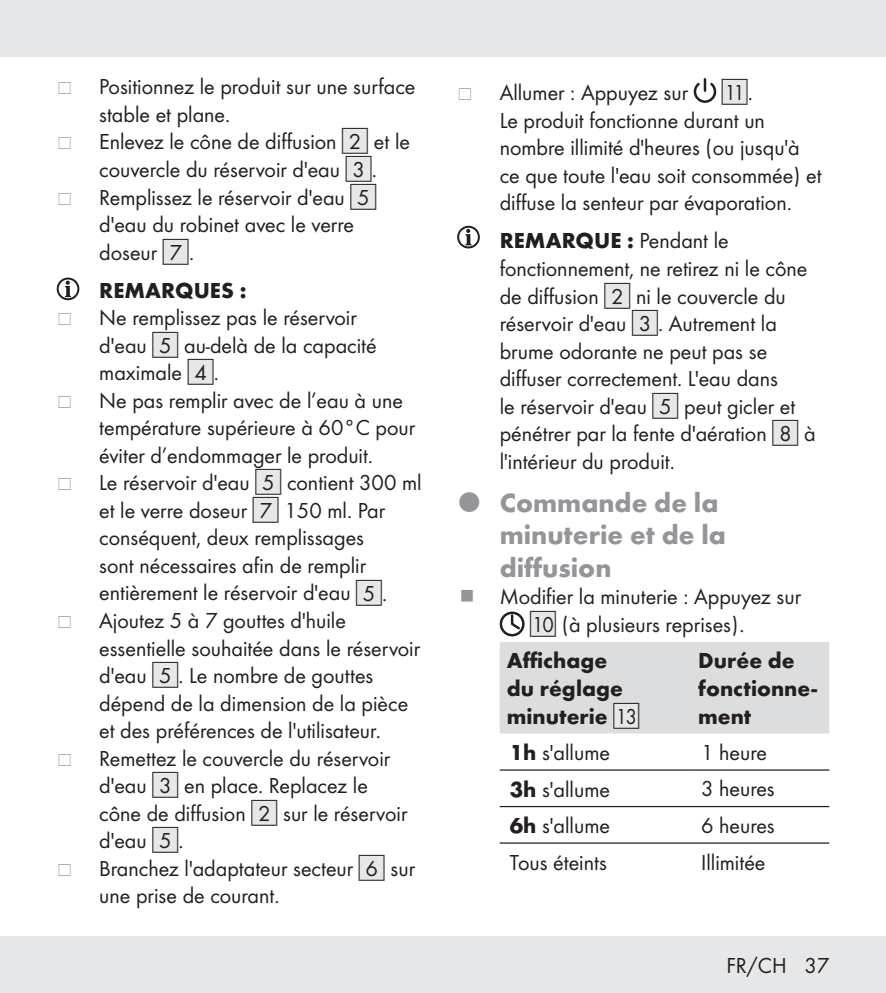
<style>
.page{position:relative;width:886px;height:993px;background:#fff}
.page>*{position:absolute;margin:0;border:0;box-sizing:border-box;transform-origin:0 0}
.t1{font:700 27.5px/32.5px "Futura";color:#939598}
.t2{font:22.5px/27.5px "Futura Boo";color:#231f20}
.t3{font:700 22.5px/27.5px "Futura";color:#231f20}
.t4{font:19.75px "IMP Lidl Num Box";color:#231f20}
.s1{font-family:"IMP Lidl Num Box";font-size:19.75px;color:#e6e7e9}
.s2{font-family:"IMP Lidl Num Box";font-size:19.75px}
.s3{color:#e6e7e9}
.s4{font-family:"Futura Boo";font-size:22.5px}
.s5{font-family:"Futura Boo";font-weight:400}
.s6{font-family:"IMP Lidl Num Box";font-weight:400;font-size:19.75px;color:#e6e7e9}
.s7{font-family:"IMP Lidl Num Box";font-weight:400;font-size:19.75px}
.s8{font-family:"Futura";font-weight:700}
</style>
<div class="page">
<div style="left:0;top:935px;width:886px;height:57px;background:#e6e7e9"></div>
<div style="left:0;top:0;width:886px;height:57px;background:#e6e7e9"></div>
<svg style="left:58px;top:278px;width:20px;height:21px"></svg>
<div style="left:57px;top:277px;width:22px;height:23px;border:2px solid #231f20;border-radius:50%"></div>
<svg style="left:65px;top:280px;width:6px;height:17px"></svg>
<svg style="left:693px;top:78px;width:24px;height:25px"></svg>
<svg style="left:458px;top:227px;width:21px;height:20px"></svg>
<div style="left:457px;top:226px;width:23px;height:22px;border:2px solid #231f20;border-radius:50%"></div>
<svg style="left:465px;top:229px;width:7px;height:16px"></svg>
<div style="left:500px;top:611px;width:24px;height:25px;border:2px solid #231f20;border-radius:50%"></div>
<svg style="left:510px;top:612px;width:12px;height:19px"></svg>
<div style="left:500px;top:642px;width:329px;height:91px;background:#dcdddf"></div>
<hr style="left:500px;top:769px;width:191px;height:1px;background:#231f20">
<hr style="left:691px;top:769px;width:138px;height:1px;background:#231f20">
<hr style="left:500px;top:805px;width:191px;height:1px;background:#231f20">
<hr style="left:691px;top:805px;width:138px;height:1px;background:#231f20">
<hr style="left:500px;top:842px;width:191px;height:1px;background:#231f20">
<hr style="left:691px;top:842px;width:138px;height:1px;background:#231f20">
<p class="t2" style="left:99px;top:72px;width:318px">Positionnez le produit sur une surface stable et plane.<br>Enlevez le cône de diffusion <span class="s1">[</span><span class="s2">2]</span> et le couvercle du réservoir d'eau <span class="s1">[</span><span class="s2">3]</span>.<br>Remplissez le réservoir d'eau <span class="s1">[</span><span class="s2">5] </span>d'eau du robinet avec le verre doseur <span class="s1">[</span><span class="s2">7]</span>.</p>
<p class="t3" style="left:99px;top:274px;width:149px">REMARQUES :</p>
<p class="t2" style="left:99px;top:303px;width:324px">Ne remplissez pas le réservoir<br>d'eau <span class="s1">[</span><span class="s2">5]</span> au-delà de la capacité maximale <span class="s1">[</span><span class="s2">4]</span>.<br>Ne pas remplir avec de l’eau à une température supérieure à 60°C pour éviter d’endommager le produit.<br>Le réservoir d'eau <span class="s1">[</span><span class="s2">5]</span> contient 300 ml et le verre doseur <span class="s1">[</span><span class="s2">7]</span> 150 ml. Par conséquent, deux remplissages<br>sont nécessaires afin de remplir entièrement le réservoir d'eau <span class="s1">[</span><span class="s2">5]</span>.<br>Ajoutez 5 à 7 gouttes d'huile essentielle souhaitée dans le réservoir d'eau <span class="s1">[</span><span class="s2">5]</span>. Le nombre de gouttes dépend de la dimension de la pièce et des préférences de l'utilisateur.<br>Remettez le couvercle du réservoir d'eau <span class="s1">[</span><span class="s2">3]</span> en place. Replacez le<br>cône de diffusion <span class="s1">[</span><span class="s2">2]</span> sur le réservoir d'eau <span class="s1">[</span><span class="s2">5]</span>.<br>Branchez l'adaptateur secteur <span class="s1">[</span><span class="s2">6]</span> sur une prise de courant.</p>
<p class="t2" style="left:500px;top:78px;width:190px">Allumer : Appuyez sur</p>
<p class="t4" style="left:722px;top:79px;width:33px"><span class="s3">[</span>11]<span class="s4">.</span></p>
<p class="t2" style="left:500px;top:105px;width:323px">Le produit fonctionne durant un nombre illimité d'heures (ou jusqu'à ce que toute l'eau soit consommée) et diffuse la senteur par évaporation.</p>
<p class="t3" style="left:500px;top:225px;width:231px">REMARQUE : <span class="s5">Pendant le</span></p>
<p class="t2" style="left:500px;top:253px;width:317px">fonctionnement, ne retirez ni le cône de diffusion <span class="s1">[</span><span class="s2">2]</span> ni le couvercle du réservoir d'eau <span class="s1">[</span><span class="s2">3]</span>. Autrement la brume odorante ne peut pas se diffuser correctement. L'eau dans<br>le réservoir d'eau <span class="s1">[</span><span class="s2">5]</span> peut gicler et pénétrer par la fente d'aération <span class="s1">[</span><span class="s2">8]</span> à l'intérieur du produit.</p>
<p class="t1" style="left:500px;top:484px;width:228px">Commande de la minuterie et de la diffusion</p>
<p class="t2" style="left:530px;top:581px;width:272px;text-indent:-30px">Modifier la minuterie : Appuyez sur <span class="s1">[</span><span class="s2">10]</span> (à plusieurs reprises).</p>
<p class="t3" style="left:507px;top:645px;width:134px">Affichage du réglage minuterie <span class="s6">[</span><span class="s7">13]</span></p>
<p class="t3" style="left:698px;top:645px;width:120px">Durée de fonctionne&shy;ment</p>
<p class="t2" style="left:510px;top:737px;width:102px"><span class="s8">1h</span> s'allume</p>
<p class="t2" style="left:701px;top:737px;width:67px">1 heure</p>
<p class="t2" style="left:510px;top:773px;width:102px"><span class="s8">3h</span> s'allume</p>
<p class="t2" style="left:701px;top:773px;width:75px">3 heures</p>
<p class="t2" style="left:510px;top:810px;width:102px"><span class="s8">6h</span> s'allume</p>
<p class="t2" style="left:701px;top:810px;width:75px">6 heures</p>
<p class="t2" style="left:510px;top:846px;width:99px">Tous éteints</p>
<p class="t2" style="left:701px;top:846px;width:66px">Illimitée</p>
<p class="t2" style="left:726px;top:950px;width:104px">FR/CH 37</p>
</div>
